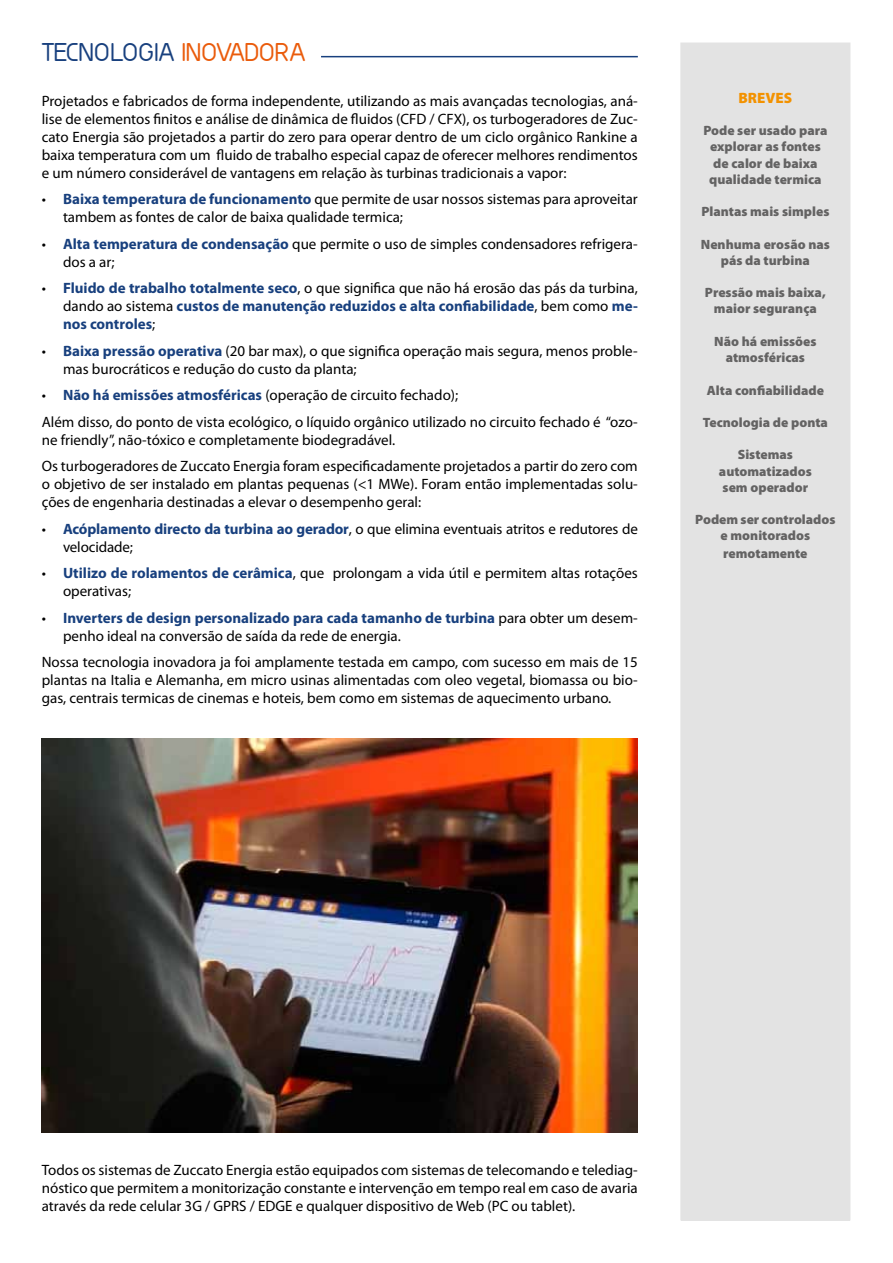
<style>
.page{position:relative;width:893px;height:1263px;background:#fff}
.page>*{position:absolute;margin:0;border:0;box-sizing:border-box;transform-origin:0 0}
.t1{font:700 24px "Greyscale Basic";letter-spacing:-.025em;color:#18407e}
.t2{font:15px/18px "Myriad Pro";color:#000}
.t3{font:700 15px/18px "Myriad Pro";color:#18407e;text-align:justify}
.t4{font:900 15px "Myriad Pro";color:#f39200}
.t5{font:900 13.5px/16.2px "Myriad Pro";color:#646363;text-align:center}
.s1{color:#ea5b0b}
.s2{font-weight:700;color:#18407e}
.s3{font-weight:400;color:#000}
</style>
<div class="page">
<div style="left:680px;top:43px;width:170px;height:1177px;background:#e3e3e3"></div>
<img style="left:42px;top:739px;width:596px;height:393px">
<hr style="left:321px;top:56px;width:317px;height:1px;background:#18407e">
<h1 class="t1" style="left:42px;top:38px;width:266px">TECNOLOGIA <span class="s1">INOVADORA</span></h1>
<p class="t2" style="left:42px;top:92px;width:598px;text-align:justify">Projetados e fabricados de forma independente, utilizando as mais avançadas tecnologias, aná&shy;lise de elementos finitos e análise de dinâmica de fluidos (CFD / CFX), os turbogeradores de Zuc&shy;cato Energia são projetados a partir do zero para operar dentro de um ciclo orgânico Rankine a baixa temperatura com um fluido de trabalho especial capaz de oferecer melhores rendimentos e um número considerável de vantagens em relação às turbinas tradicionais a vapor:</p>
<p class="t2" style="left:63px;top:190px;width:576px;text-indent:-21px">• <span class="s2">Baixa temperatura de funcionamento</span> que permite de usar nossos sistemas para aproveitar tambem as fontes de calor de baixa qualidade termica;</p>
<p class="t2" style="left:63px;top:235px;width:576px;text-indent:-21px">• <span class="s2">Alta temperatura de condensação</span> que permite o uso de simples condensadores refrigera&shy;dos a ar;</p>
<p class="t3" style="left:63px;top:279px;width:576px;text-indent:-21px"><span class="s3">•</span> Fluido de trabalho totalmente seco<span class="s3">, o que significa que não há erosão das pás da turbina, dando ao sistema</span> custos de manutenção reduzidos e alta confiabilidade<span class="s3">, bem como</span> me&shy;nos controles<span class="s3">;</span></p>
<p class="t2" style="left:63px;top:342px;width:576px;text-indent:-21px">• <span class="s2">Baixa pressão operativa</span> (20 bar max), o que significa operação mais segura, menos proble&shy;mas burocráticos e redução do custo da planta;</p>
<p class="t2" style="left:42px;top:382px;width:598px;line-height:26.5px">• <span class="s2">Não há emissões atmosféricas</span> (operação de circuito fechado);<br>Além disso, do ponto de vista ecológico, o líquido orgânico utilizado no circuito fechado é “ozo-</p>
<p class="t2" style="left:42px;top:426px;width:597px;line-height:26.5px">ne friendly”, não-tóxico e completamente biodegradável.<br>Os turbogeradores de Zuccato Energia foram especificadamente projetados a partir do zero com</p>
<p class="t2" style="left:42px;top:475px;width:598px">o objetivo de ser instalado em plantas pequenas (&lt;1 MWe). Foram então implementadas solu&shy;ções de engenharia destinadas a elevar o desempenho geral:</p>
<p class="t2" style="left:63px;top:520px;width:576px;text-indent:-21px">• <span class="s2">Acóplamento directo da turbina ao gerador</span>, o que elimina eventuais atritos e redutores de velocidade;</p>
<p class="t2" style="left:63px;top:564px;width:576px;text-indent:-21px">• <span class="s2">Utilizo de rolamentos de cerâmica</span>, que prolongam a vida útil e permitem altas rotações operativas;</p>
<p class="t2" style="left:63px;top:609px;width:576px;text-indent:-21px">• <span class="s2">Inverters de design personalizado para cada tamanho de turbina</span> para obter um desem&shy;penho ideal na conversão de saída da rede de energia.</p>
<p class="t2" style="left:42px;top:653px;width:598px;text-align:justify">Nossa tecnologia inovadora ja foi amplamente testada em campo, com sucesso em mais de 15 plantas na Italia e Alemanha, em micro usinas alimentadas com oleo vegetal, biomassa ou bio&shy;gas, centrais termicas de cinemas e hoteis, bem como em sistemas de aquecimento urbano.</p>
<p class="t4" style="left:738px;top:88px;width:55px">BREVES</p>
<p class="t5" style="left:703px;top:122px;width:126px">Pode ser usado para explorar as fontes de calor de baixa qualidade termica</p>
<p class="t5" style="left:701px;top:203px;width:129px">Plantas mais simples</p>
<p class="t5" style="left:701px;top:235px;width:131px">Nenhuma erosão nas pás da turbina</p>
<p class="t5" style="left:705px;top:284px;width:122px">Pressão mais baixa, maior segurança</p>
<p class="t5" style="left:714px;top:333px;width:104px">Não há emissões atmosféricas</p>
<p class="t5" style="left:707px;top:381px;width:119px">Alta confiabilidade</p>
<p class="t5" style="left:703px;top:414px;width:126px">Tecnologia de ponta</p>
<p class="t5" style="left:719px;top:446px;width:94px">Sistemas automatizados sem operador</p>
<p class="t5" style="left:695px;top:511px;width:142px">Podem ser controlados e monitorados</p>
<p class="t5" style="left:723px;top:545px;width:86px">remotamente</p>
<p class="t2" style="left:42px;top:1161px;width:598px;text-align:justify">Todos os sistemas de Zuccato Energia estão equipados com sistemas de telecomando e telediag&shy;nóstico que permitem a monitorização constante e intervenção em tempo real em caso de avaria através da rede celular 3G / GPRS / EDGE e qualquer dispositivo de Web (PC ou tablet).</p>
</div>
